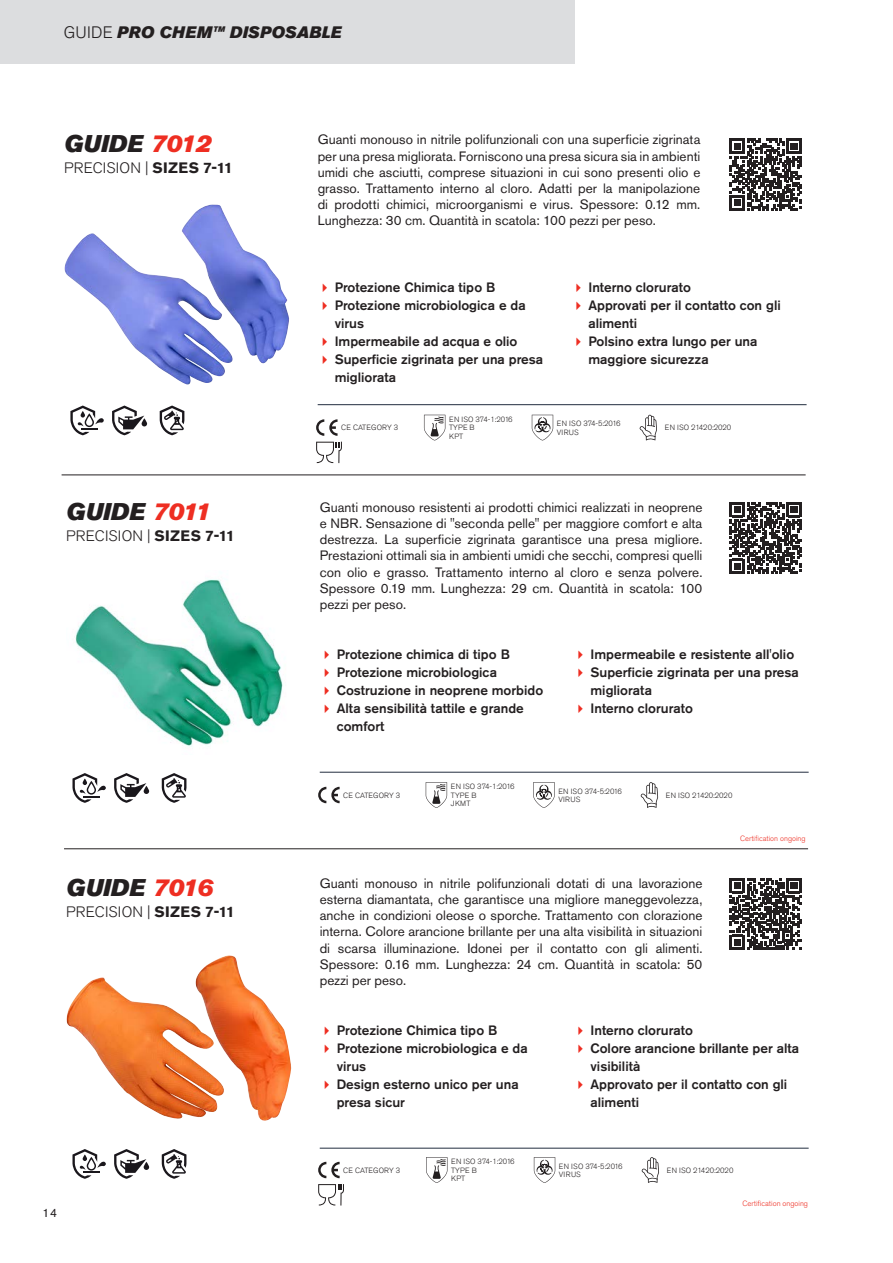
<style>
.page{position:relative;width:893px;height:1263px;background:#fff}
.page>*{position:absolute;margin:0;border:0;box-sizing:border-box;transform-origin:0 0}
.t1{font:italic 24px "Akzidenz Grotesk Pro Super";letter-spacing:.01em;color:#231f20}
.t2{font:italic 16.5px "Akzidenz Grotesk Pro Super";letter-spacing:.015em;color:#231f20}
.t3{font:300 15px "Akzidenz Grotesk Pro";letter-spacing:.015em;color:#231f20}
.t4{font:13.5px/16.2px "Akzidenz Grotesk Pro";letter-spacing:.005em;color:#231f20;text-align:justify}
.t5{font:500 13.5px/18px "Akzidenz Grotesk Pro";color:#231f20}
.t6{font:12px "Akzidenz Grotesk Pro";color:#231f20}
.t7{font:300 7.5px/8.7px "Akzidenz Grotesk Pro";letter-spacing:.01em;color:#231f20}
.t8{font:300 7.5px "Akzidenz Grotesk Pro";color:#ee2e22}
.s1{font-family:"Akzidenz Grotesk Pro";font-weight:300;font-style:normal}
.s2{color:#ee2e22}
.s3{font-weight:700}
</style>
<div class="page">
<div style="left:0;top:0;width:574px;height:64px;background:#dcdddf"></div>
<hr style="left:318px;top:404px;width:489px;height:1px;background:#222d3f">
<img style="left:65px;top:204px;width:224px;height:181px">
<hr style="left:320px;top:772px;width:489px;height:1px;background:#222d3f">
<img style="left:75px;top:579px;width:208px;height:168px">
<hr style="left:320px;top:1148px;width:489px;height:1px;background:#222d3f">
<img style="left:66px;top:955px;width:225px;height:166px">
<svg style="left:316px;top:419px;width:22px;height:17px"></svg>
<svg style="left:424px;top:415px;width:21px;height:25px"></svg>
<svg style="left:532px;top:415px;width:21px;height:25px"></svg>
<svg style="left:640px;top:415px;width:17px;height:25px"></svg>
<svg style="left:316px;top:442px;width:26px;height:21px"></svg>
<svg style="left:318px;top:787px;width:22px;height:16px"></svg>
<svg style="left:426px;top:782px;width:21px;height:26px"></svg>
<svg style="left:533px;top:782px;width:22px;height:26px"></svg>
<svg style="left:641px;top:782px;width:17px;height:26px"></svg>
<svg style="left:318px;top:1162px;width:22px;height:16px"></svg>
<svg style="left:426px;top:1157px;width:21px;height:26px"></svg>
<svg style="left:534px;top:1157px;width:21px;height:26px"></svg>
<svg style="left:642px;top:1157px;width:17px;height:26px"></svg>
<svg style="left:318px;top:1184px;width:26px;height:21px"></svg>
<svg style="left:70px;top:405px;width:34px;height:30px"></svg>
<svg style="left:112px;top:405px;width:35px;height:30px"></svg>
<svg style="left:160px;top:405px;width:24px;height:30px"></svg>
<svg style="left:72px;top:773px;width:34px;height:30px"></svg>
<svg style="left:114px;top:773px;width:35px;height:30px"></svg>
<svg style="left:162px;top:773px;width:24px;height:30px"></svg>
<svg style="left:72px;top:1149px;width:34px;height:30px"></svg>
<svg style="left:114px;top:1149px;width:35px;height:30px"></svg>
<svg style="left:162px;top:1149px;width:24px;height:30px"></svg>
<hr style="left:64px;top:848px;width:744px;height:1px;background:#231f20">
<hr style="left:62px;top:474px;width:744px;height:1px;background:#231f20">
<svg style="left:730px;top:502px;width:72px;height:72px"></svg>
<svg style="left:730px;top:878px;width:72px;height:72px"></svg>
<svg style="left:730px;top:139px;width:72px;height:72px"></svg>
<p class="t2" style="left:64px;top:22px;width:280px"><span class="s1">GUIDE</span> PRO CHEM™ DISPOSABLE</p>
<h1 class="t1" style="left:64px;top:128px;width:149px">GUIDE <span class="s2">7012</span></h1>
<p class="t3" style="left:64px;top:158px;width:170px">PRECISION | <span class="s3">SIZES 7-11</span></p>
<h1 class="t1" style="left:66px;top:496px;width:146px">GUIDE <span class="s2">7011</span></h1>
<p class="t3" style="left:66px;top:526px;width:170px">PRECISION | <span class="s3">SIZES 7-11</span></p>
<h1 class="t1" style="left:66px;top:872px;width:148px">GUIDE <span class="s2">7016</span></h1>
<p class="t3" style="left:66px;top:902px;width:170px">PRECISION | <span class="s3">SIZES 7-11</span></p>
<p class="t6" style="left:43px;top:1205px;width:16px">14</p>
<p class="t4" style="left:318px;top:131px;width:384px">Guanti monouso in nitrile polifunzionali con una superficie zigrinata per una presa migliorata. Forniscono una presa sicura sia in ambienti umidi che asciutti, comprese situazioni in cui sono presenti olio e grasso. Trattamento interno al cloro. Adatti per la manipolazione di prodotti chimici, microorganismi e virus. Spessore: 0.12 mm.<br>Lunghezza: 30 cm. Quantità in scatola: 100 pezzi per peso.</p>
<p class="t5" style="left:335px;top:278px;width:210px">Protezione Chimica tipo B<br>Protezione microbiologica e da virus<br>Impermeabile ad acqua e olio<br>Superficie zigrinata per una presa migliorata</p>
<p class="t5" style="left:588px;top:278px;width:194px">Interno clorurato<br>Approvati per il contatto con gli alimenti<br>Polsino extra lungo per una maggiore sicurezza</p>
<p class="t7" style="left:341px;top:423px;width:58px">CE CATEGORY 3</p>
<p class="t7" style="left:449px;top:415px;width:65px">EN ISO 374-1:2016<br>TYPE B<br>KPT</p>
<p class="t7" style="left:557px;top:419px;width:65px">EN ISO 374-5:2016<br>VIRUS</p>
<p class="t7" style="left:665px;top:423px;width:68px">EN ISO 21420:2020</p>
<p class="t4" style="left:320px;top:499px;width:384px">Guanti monouso resistenti ai prodotti chimici realizzati in neoprene e NBR. Sensazione di "seconda pelle" per maggiore comfort e alta destrezza. La superficie zigrinata garantisce una presa migliore.<br>Prestazioni ottimali sia in ambienti umidi che secchi, compresi quelli con olio e grasso. Trattamento interno al cloro e senza polvere.<br>Spessore 0.19 mm. Lunghezza: 29 cm. Quantità in scatola: 100 pezzi per peso.</p>
<p class="t5" style="left:337px;top:645px;width:208px">Protezione chimica di tipo B<br>Protezione microbiologica<br>Costruzione in neoprene morbido<br>Alta sensibilità tattile e grande comfort</p>
<p class="t5" style="left:590px;top:645px;width:210px">Impermeabile e resistente all'olio<br>Superficie zigrinata per una presa migliorata<br>Interno clorurato</p>
<p class="t7" style="left:343px;top:791px;width:58px">CE CATEGORY 3</p>
<p class="t7" style="left:451px;top:782px;width:65px">EN ISO 374-1:2016<br>TYPE B<br>JKMT</p>
<p class="t7" style="left:558px;top:786px;width:65px">EN ISO 374-5:2016<br>VIRUS</p>
<p class="t7" style="left:666px;top:791px;width:68px">EN ISO 21420:2020</p>
<p class="t8" style="left:740px;top:834px;width:67px">Certification ongoing</p>
<p class="t4" style="left:320px;top:875px;width:384px">Guanti monouso in nitrile polifunzionali dotati di una lavorazione esterna diamantata, che garantisce una migliore maneggevolezza, anche in condizioni oleose o sporche. Trattamento con clorazione interna. Colore arancione brillante per una alta visibilità in situazioni di scarsa illuminazione. Idonei per il contatto con gli alimenti.<br>Spessore: 0.16 mm. Lunghezza: 24 cm. Quantità in scatola: 50 pezzi per peso.</p>
<p class="t5" style="left:337px;top:1021px;width:192px">Protezione Chimica tipo B<br>Protezione microbiologica e da virus<br>Design esterno unico per una presa sicur</p>
<p class="t5" style="left:590px;top:1021px;width:210px">Interno clorurato<br>Colore arancione brillante per alta visibilità<br>Approvato per il contatto con gli alimenti</p>
<p class="t7" style="left:343px;top:1166px;width:58px">CE CATEGORY 3</p>
<p class="t7" style="left:451px;top:1157px;width:65px">EN ISO 374-1:2016<br>TYPE B<br>KPT</p>
<p class="t7" style="left:559px;top:1161px;width:65px">EN ISO 374-5:2016<br>VIRUS</p>
<p class="t7" style="left:667px;top:1166px;width:68px">EN ISO 21420:2020</p>
<p class="t8" style="left:742px;top:1199px;width:67px">Certification ongoing</p>
</div>
